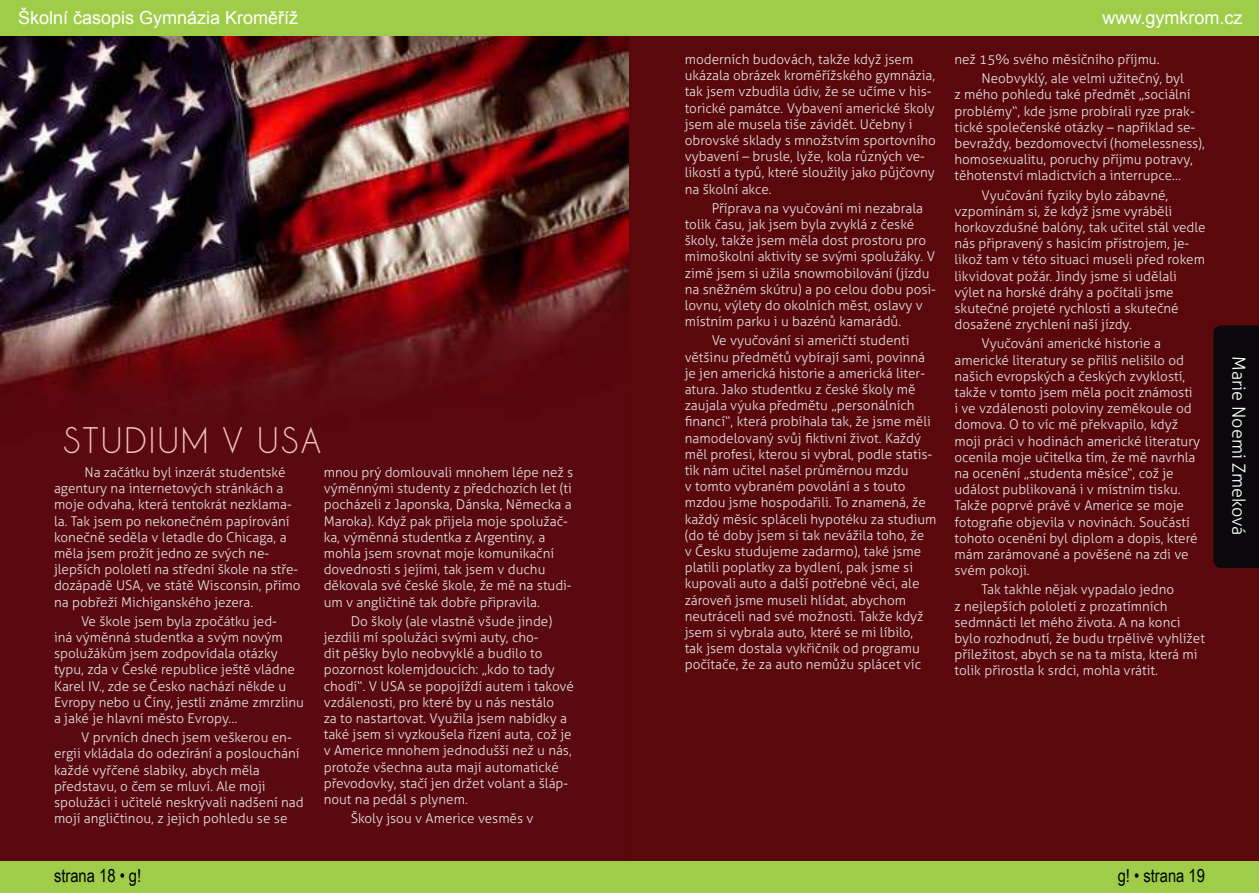
<style>
.page{position:relative;width:1259px;height:893px;background:#fff}
.page>*{position:absolute;margin:0;border:0;box-sizing:border-box;transform-origin:0 0}
.t1{font:37.5px "Champagne&Limousines";letter-spacing:.07em;color:#f4c3ba}
.t2{font:18px "Arial";color:#fff}
.t3{font:18px "Arial Narrow";color:#000}
.t4{font:300 18px "Aller";color:#fff}
.t5{font:300 13.5px/16.2px "Aller";color:#e6e6e6}
</style>
<div class="page">
<div style="left:0;top:0;width:1259px;height:36px;background:#a0cd49"></div>
<div style="left:0;top:860px;width:1259px;height:33px;background:#a0cd49"></div>
<img style="left:0;top:36px;width:629px;height:824px">
<div style="left:630px;top:36px;width:629px;height:824px;background:#5a080c"></div>
<div style="left:1213px;top:325px;width:46px;height:243px;background:#0b080c"></div>
<h2 class="t2" style="left:18px;top:5px;width:282px">Školní časopis Gymnázia Kroměříž</h2>
<h2 class="t2" style="left:1102px;top:5px;width:142px">www.gymkrom.cz</h2>
<h1 class="t1" style="left:63px;top:419px;width:260px">STUDIUM V USA</h1>
<p class="t5" style="left:54px;top:464px;width:248px;text-indent:30px">Na začátku byl inzerát studentské agentury na internetových stránkách a moje odvaha, která tentokrát nezklama&shy;la. Tak jsem po nekonečném papírování konečně seděla v letadle do Chicaga, a měla jsem prožít jedno ze svých ne&shy;jlepších pololetí na střední škole na stře&shy;dozápadě USA, ve státě Wisconsin, přímo na pobřeží Michiganského jezera.</p>
<p class="t5" style="left:54px;top:613px;width:251px;text-indent:27px">Ve škole jsem byla zpočátku jed-<br>iná výměnná studentka a svým novým spolužákům jsem zodpovídala otázky typu, zda v České republice ještě vládne Karel IV., zde se Česko nachází někde u Evropy nebo u Číny, jestli známe zmrzlinu a jaké je hlavní město Evropy…</p>
<p class="t5" style="left:54px;top:729px;width:251px;text-indent:27px">V prvních dnech jsem veškerou en&shy;ergii vkládala do odezírání a poslouchání každé vyřčené slabiky, abych měla představu, o čem se mluví. Ale moji spolužáci i učitelé neskrývali nadšení nad mojí angličtinou, z jejich pohledu se se</p>
<p class="t5" style="left:324px;top:464px;width:251px">mnou prý domlouvali mnohem lépe než s výměnnými studenty z předchozích let (ti pocházeli z Japonska, Dánska, Německa a Maroka). Když pak přijela moje spolužač&shy;ka, výměnná studentka z Argentiny, a mohla jsem srovnat moje komunikační dovednosti s jejími, tak jsem v duchu děkovala své české škole, že mě na studi&shy;um v angličtině tak dobře připravila.</p>
<p class="t5" style="left:324px;top:613px;width:251px;text-indent:27px">Do školy (ale vlastně všude jinde) jezdili mí spolužáci svými auty, cho-<br>dit pěšky bylo neobvyklé a budilo to pozornost kolemjdoucích: „kdo to tady chodí“. V USA se popojíždí autem i takové vzdálenosti, pro které by u nás nestálo<br>za to nastartovat. Využila jsem nabídky a také jsem si vyzkoušela řízení auta, což je v Americe mnohem jednodušší než u nás, protože všechna auta mají automatické převodovky, stačí jen držet volant a šláp&shy;nout na pedál s plynem.</p>
<p class="t5" style="left:351px;top:810px;width:184px">Školy jsou v Americe vesměs v</p>
<p class="t5" style="left:685px;top:51px;width:253px">moderních budovách, takže když jsem ukázala obrázek kroměřížského gymnázia, tak jsem vzbudila údiv, že se učíme v his&shy;torické památce. Vybavení americké školy jsem ale musela tiše závidět. Učebny i obrovské sklady s množstvím sportovního vybavení – brusle, lyže, kola různých ve&shy;likostí a typů, které sloužily jako půjčovny na školní akce.</p>
<p class="t5" style="left:685px;top:200px;width:253px;text-indent:27px">Příprava na vyučování mi nezabrala tolik času, jak jsem byla zvyklá z české školy, takže jsem měla dost prostoru pro mimoškolní aktivity se svými spolužáky. V zimě jsem si užila snowmobilování (jízdu na sněžném skútru) a po celou dobu posi&shy;lovnu, výlety do okolních měst, oslavy v místním parku i u bazénů kamarádů.</p>
<p class="t5" style="left:685px;top:332px;width:253px;text-indent:27px">Ve vyučování si američtí studenti většinu předmětů vybírají sami, povinná je jen americká historie a americká liter&shy;atura. Jako studentku z české školy mě zaujala výuka předmětu „personálních financí“, která probíhala tak, že jsme měli namodelovaný svůj fiktivní život. Každý měl profesi, kterou si vybral, podle statis&shy;tik nám učitel našel průměrnou mzdu<br>v tomto vybraném povolání a s touto mzdou jsme hospodařili. To znamená, že každý měsíc spláceli hypotéku za studium (do té doby jsem si tak nevážila toho, že<br>v Česku studujeme zadarmo), také jsme platili poplatky za bydlení, pak jsme si kupovali auto a další potřebné věci, ale zároveň jsme museli hlídat, abychom neutráceli nad své možnosti. Takže když jsem si vybrala auto, které se mi líbilo,<br>tak jsem dostala vykřičník od programu počítače, že za auto nemůžu splácet víc</p>
<p class="t5" style="left:981px;top:50px;width:204px;line-height:19.2px;text-indent:-27px">než 15% svého měsíčního příjmu.<br>Neobvyklý, ale velmi užitečný, byl</p>
<p class="t5" style="left:954px;top:86px;width:252px">z mého pohledu také předmět „sociální problémy“, kde jsme probírali ryze prak&shy;tické společenské otázky – například se&shy;bevraždy, bezdomovectví (homelessness), homosexualitu, poruchy příjmu potravy, těhotenství mladictvích a interrupce…</p>
<p class="t5" style="left:954px;top:187px;width:253px;text-indent:27px">Vyučování fyziky bylo zábavné, vzpomínám si, že když jsme vyráběli horkovzdušné balóny, tak učitel stál vedle nás připravený s hasicím přístrojem, je&shy;likož tam v této situaci museli před rokem likvidovat požár. Jindy jsme si udělali výlet na horské dráhy a počítali jsme skutečné projeté rychlosti a skutečné dosažené zrychlení naší jízdy.</p>
<p class="t5" style="left:954px;top:335px;width:247px;text-indent:27px">Vyučování americké historie a americké literatury se příliš nelišilo od našich evropských a českých zvyklostí, takže v tomto jsem měla pocit známosti<br>i ve vzdálenosti poloviny zeměkoule od domova. O to víc mě překvapilo, když moji práci v hodinách americké literatury ocenila moje učitelka tím, že mě navrhla na ocenění „studenta měsíce“, což je událost publikovaná i v místním tisku.<br>Takže poprvé právě v Americe se moje fotografie objevila v novinách. Součástí tohoto ocenění byl diplom a dopis, které mám zarámované a pověšené na zdi ve svém pokoji.</p>
<p class="t5" style="left:954px;top:581px;width:252px;text-indent:27px">Tak takhle nějak vypadalo jedno<br>z nejlepších pololetí z prozatímních sedmnácti let mého života. A na konci bylo rozhodnutí, že budu trpělivě vyhlížet příležitost, abych se na ta místa, která mi tolik přirostla k srdci, mohla vrátit.</p>
<h2 class="t3" style="left:54px;top:862px;width:89px">strana 18 • g!</h2>
<h2 class="t3" style="left:1117px;top:862px;width:89px">g! • strana 19</h2>
<h2 class="t4" style="left:1249px;top:356px;width:180px;rotate:90deg">Marie Noemi Zmeková</h2>
</div>
